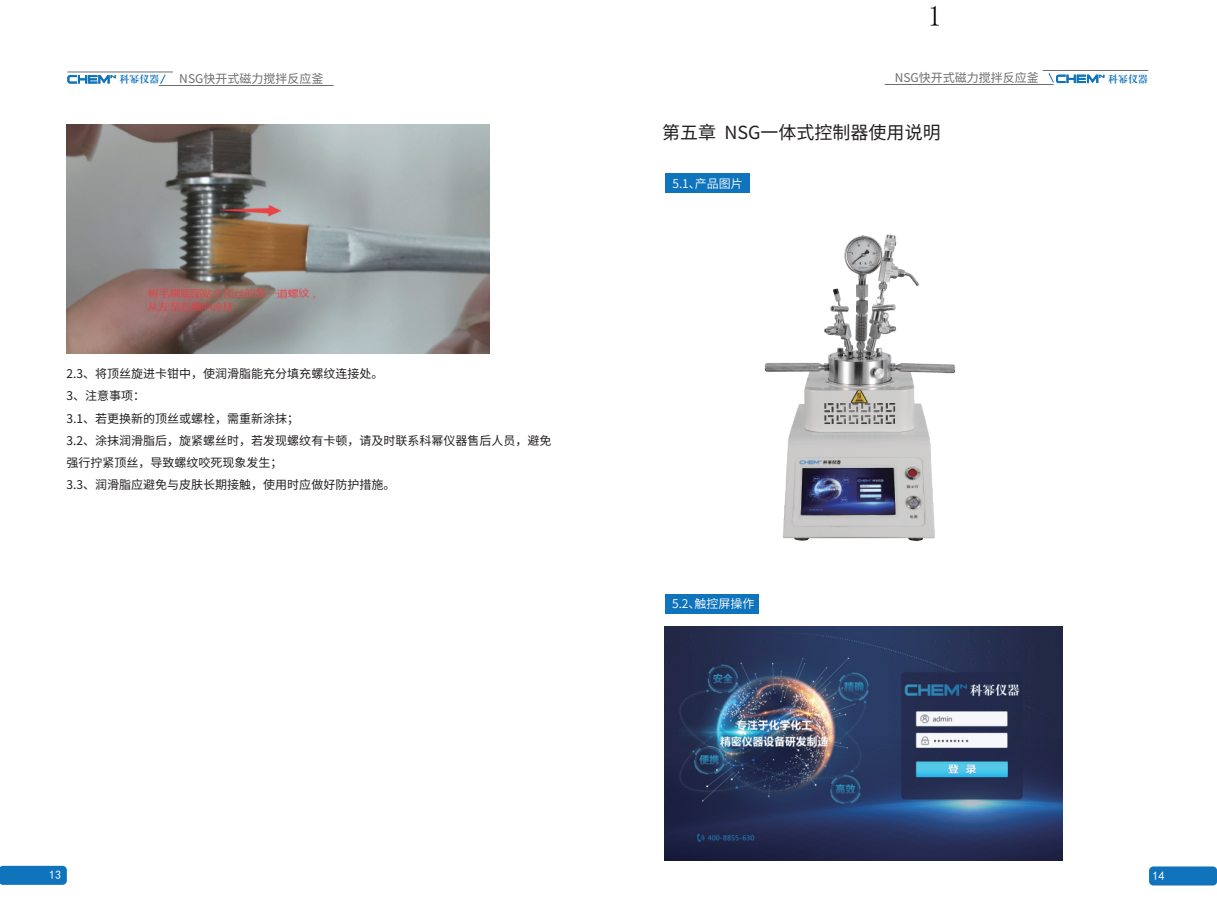
<style>
.page{position:relative;width:1217px;height:919px;background:#fff}
.page>*{position:absolute;margin:0;border:0;box-sizing:border-box;transform-origin:0 0}
.t1{font:28.5px "Sim Sun";color:#030303}
.t2{font:18px "Source Han Sans CN";color:#231f20}
.t3{font:12px/22.2px "Source Han Sans CN";color:#231f20}
.t4{font:12px "Source Han Sans CN";color:#6c6d70}
.t5{font:12px "Source Han Sans CN";color:#fff}
.t6{font:12px "Sim Hei";color:#fff}
.t7{font:10.05px "H Ya 4 gj";color:#1074bc}
</style>
<div class="page">
<svg style="left:0;top:865px;width:67px;height:19px"></svg>
<div style="left:1148px;top:866px;width:68px;height:19px;background:#1074bc;border-radius:4px"></div>
<svg style="left:67px;top:75px;width:49px;height:8px"></svg>
<svg style="left:160px;top:74px;width:6px;height:10px"></svg>
<hr style="left:159px;top:85px;width:174px;height:1px;background:#6c6d70">
<hr style="left:67px;top:72px;width:106px;height:1px;background:#6c6d70">
<svg style="left:1048px;top:73px;width:56px;height:10px"></svg>
<hr style="left:884px;top:84px;width:169px;height:1px;background:#6c6d70">
<hr style="left:1042px;top:70px;width:105px;height:1px;background:#6c6d70">
<img style="left:66px;top:124px;width:423px;height:229px">
<div style="left:665px;top:173px;width:85px;height:20px;background:#1074bc"></div>
<div style="left:665px;top:593px;width:93px;height:20px;background:#1074bc"></div>
<img style="left:664px;top:626px;width:398px;height:234px">
<img style="left:764px;top:234px;width:192px;height:307px">
<h1 class="t1" style="left:927px;top:2px;width:16px">1</h1>
<p class="t7" style="left:120px;top:74px;width:41px">科幂仪器</p>
<p class="t4" style="left:179px;top:72px;width:146px">NSG快开式磁力搅拌反应釜</p>
<p class="t4" style="left:894px;top:71px;width:146px">NSG快开式磁力搅拌反应釜</p>
<p class="t7" style="left:1107px;top:74px;width:41px">科幂仪器</p>
<p class="t3" style="left:66px;top:363px;width:486px">2.3、将顶丝旋进卡钳中，使润滑脂能充分填充螺纹连接处。<br>3、注意事项：<br>3.1、若更换新的顶丝或螺栓，需重新涂抹；<br>3.2、涂抹润滑脂后，旋紧螺丝时，若发现螺纹有卡顿，请及时联系科幂仪器售后人员，避免强行拧紧顶丝，导致螺纹咬死现象发生；<br>3.3、润滑脂应避免与皮肤长期接触，使用时应做好防护措施。</p>
<h2 class="t2" style="left:662px;top:122px;width:280px">第五章 NSG一体式控制器使用说明</h2>
<p class="t5" style="left:672px;top:177px;width:72px">5.1、产品图片</p>
<p class="t5" style="left:672px;top:597px;width:84px">5.2、触控屏操作</p>
<p class="t6" style="left:49px;top:868px;width:13px">13</p>
<p class="t6" style="left:1152px;top:869px;width:13px">14</p>
</div>
